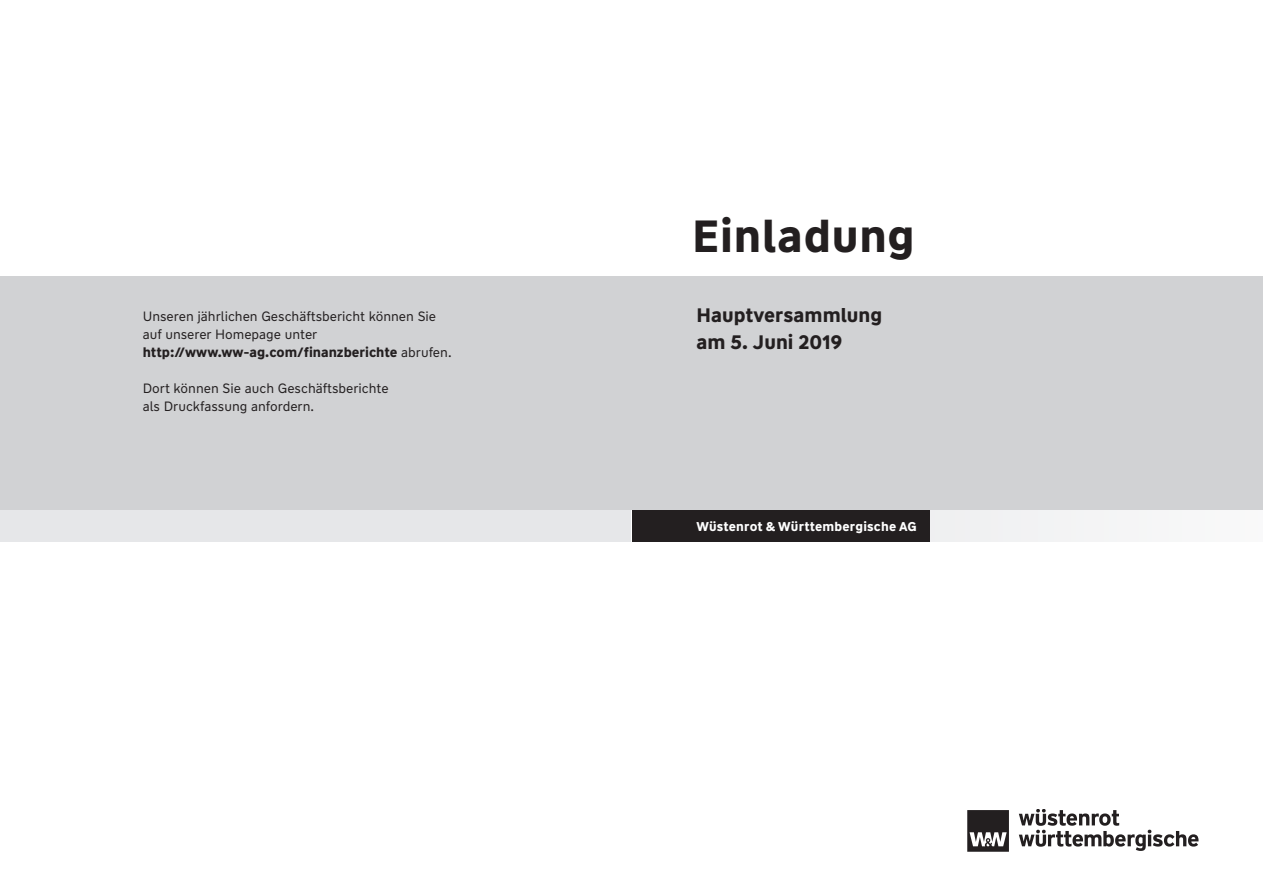
<style>
.page{position:relative;width:1263px;height:893px;background:#fff}
.page>*{position:absolute;margin:0;border:0;box-sizing:border-box;transform-origin:0 0}
.Head_Wüstenrot_Titel{font:700 45px "WW Type";letter-spacing:.02em;color:#231f20}
.Head_Wüstenrot_Titel-2{font:700 19.5px/27px "WW Type";color:#231f20}
.Head_Wüstenrot_Titel-3{font:13.5px/18px "WW Type";color:#231f20}
.Head_Wüstenrot_Titel-4{font:700 13.5px "WW Type";color:#231f20}
._900_Absender{font:700 12.75px "WW Type";letter-spacing:.015em;color:#fff}
.s1{font-weight:400}
</style>
<div class="page">
<div style="left:0;top:276px;width:1263px;height:234px;background:#d1d2d4"></div>
<div style="left:0;top:510px;width:630px;height:31px;background:#e6e7e9"></div>
<div style="left:632px;top:510px;width:631px;height:31px;background:#f4f4f5"></div>
<div style="left:632px;top:510px;width:298px;height:31px;background:#231f20"></div>
<svg style="left:968px;top:810px;width:41px;height:42px;background:#4d4a4b"></svg>
<svg style="left:1019px;top:809px;width:179px;height:42px"></svg>
<p class="Head_Wüstenrot_Titel-3" style="left:143px;top:307px;width:295px">Unseren jährlichen Geschäftsbericht können Sie auf unserer Homepage unter</p>
<p class="Head_Wüstenrot_Titel-4" style="left:143px;top:343px;width:310px">http://www.ww-ag.com/finanzberichte <span class="s1">abrufen.</span></p>
<p class="Head_Wüstenrot_Titel-3" style="left:143px;top:379px;width:247px">Dort können Sie auch Geschäftsberichte als Druckfassung anfordern.</p>
<p class="Head_Wüstenrot_Titel" style="left:692px;top:207px;width:224px">Einladung</p>
<p class="Head_Wüstenrot_Titel-2" style="left:696px;top:301px;width:187px">Hauptversammlung am 5. Juni 2019</p>
<p class="_900_Absender" style="left:696px;top:518px;width:222px">Wüstenrot &amp; Württembergische AG</p>
</div>
